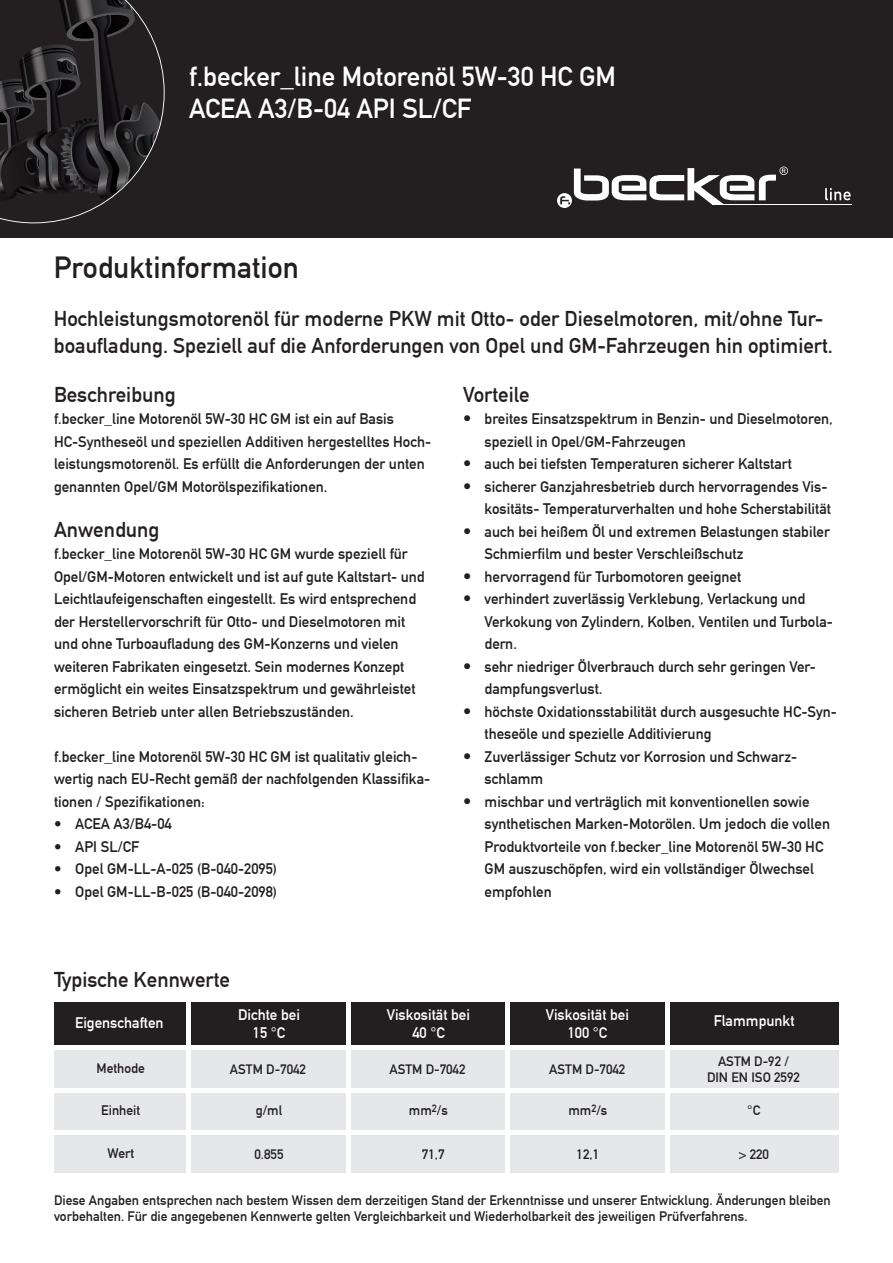
<style>
.page{position:relative;width:893px;height:1263px;background:#fff}
.page>*{position:absolute;margin:0;border:0;box-sizing:border-box;transform-origin:0 0}
.t1{font:30px "DIN1451 Com Mittelschrift";color:#231f20}
.t2{font:27px "DIN1451 Com Mittelschrift";color:#fff}
.t3{font:21px/27px "DIN1451 Com Mittelschrift";color:#231f20}
.t4{font:15px/22.5px "DIN1451 Com Mittelschrift";color:#231f20}
.t5{font:15px "DIN1451 Com Mittelschrift";color:#fff}
.t6{font:13.5px/16.5px "DIN1451 Com Mittelschrift";color:#231f20}
.t7{font:700 13.5px/16.2px "DIN Alternate";color:#231f20;text-align:center}
.s1{font-size:16.5px}
.s2{font-family:"DIN1451 Com Mittelschrift";font-weight:400}
</style>
<div class="page">
<div style="left:55px;top:1045px;width:784px;height:128px;background:#e6e7e9"></div>
<div style="left:55px;top:1002px;width:784px;height:43px;background:#231f20"></div>
<div style="left:0;top:0;width:893px;height:237px;background:#231f20"></div>
<svg style="left:825px;top:188px;width:26px;height:12px"></svg>
<svg style="left:557px;top:193px;width:15px;height:15px"></svg>
<svg style="left:560px;top:167px;width:228px;height:38px"></svg>
<hr style="left:712px;top:204px;width:139px;height:1px;background:#fff">
<hr style="left:187px;top:1001px;width:4px;height:215px;background:#fff">
<hr style="left:346px;top:1001px;width:4px;height:215px;background:#fff">
<hr style="left:506px;top:1001px;width:4px;height:219px;background:#fff">
<hr style="left:665px;top:1001px;width:4px;height:215px;background:#fff">
<div style="left:50px;top:1045px;width:795px;height:5px;background:#fff"></div>
<hr style="left:50px;top:1088px;width:795px;height:4px;background:#fff">
<div style="left:50px;top:1130px;width:795px;height:5px;background:#fff"></div>
<svg style="left:0;top:0;width:165px;height:223px"></svg>
<p class="t2" style="left:189px;top:61px;width:428px">f.becker_line Motorenöl 5W-30 HC GM</p>
<p class="t2" style="left:189px;top:93px;width:284px">ACEA A3/B-04 API SL/CF</p>
<p class="t1" style="left:54px;top:249px;width:247px">Produktinformation</p>
<p class="t3" style="left:54px;top:305px;width:781px">Hochleistungsmotorenöl für moderne PKW mit Otto- oder Dieselmotoren, mit/ohne Tur&shy;boaufladung. Speziell auf die Anforderungen von Opel und GM-Fahrzeugen hin optimiert.</p>
<p class="t3" style="left:54px;top:381px;width:123px">Beschreibung</p>
<p class="t4" style="left:54px;top:408px;width:379px">f.becker_line Motorenöl 5W-30 HC GM ist ein auf Basis HC-Syntheseöl und speziellen Additiven hergestelltes Hoch&shy;leistungsmotorenöl. Es erfüllt die Anforderungen der unten genannten Opel/GM Motorölspezifikationen.</p>
<p class="t3" style="left:54px;top:516px;width:107px">Anwendung</p>
<p class="t4" style="left:54px;top:543px;width:372px">f.becker_line Motorenöl 5W-30 HC GM wurde speziell für Opel/GM-Motoren entwickelt und ist auf gute Kaltstart- und Leichtlaufeigenschaften eingestellt. Es wird entsprechend der Herstellervorschrift für Otto- und Dieselmotoren mit und ohne Turboaufladung des GM-Konzerns und vielen weiteren Fabrikaten eingesetzt. Sein modernes Konzept ermöglicht ein weites Einsatzspektrum und gewährleistet sicheren Betrieb unter allen Betriebszuständen.</p>
<p class="t4" style="left:54px;top:745px;width:378px">f.becker_line Motorenöl 5W-30 HC GM ist qualitativ gleich&shy;wertig nach EU-Recht gemäß der nachfolgenden Klassifika&shy;tionen / Spezifikationen:</p>
<p class="t4" style="left:54px;top:813px;width:119px">• ACEA A3/B4-04</p>
<p class="t4" style="left:54px;top:835px;width:87px">• API SL/CF</p>
<p class="t4" style="left:54px;top:858px;width:225px">• Opel GM-LL-A-025 (B-040-2095)</p>
<p class="t4" style="left:54px;top:880px;width:225px">• Opel GM-LL-B-025 (B-040-2098)</p>
<p class="t3" style="left:463px;top:381px;width:68px">Vorteile</p>
<p class="t4" style="left:485px;top:408px;width:350px;text-indent:-21px"><span class="s1">•</span> breites Einsatzspektrum in Benzin- und Dieselmotoren, speziell in Opel/GM-Fahrzeugen</p>
<p class="t4" style="left:463px;top:453px;width:330px"><span class="s1">•</span> auch bei tiefsten Temperaturen sicherer Kaltstart</p>
<p class="t4" style="left:463px;top:475px;width:369px;text-align:right"><span class="s1">•</span> sicherer Ganzjahresbetrieb durch hervorragendes Vis&shy;kositäts- Temperaturverhalten und hohe Scherstabilität</p>
<p class="t4" style="left:485px;top:520px;width:347px;text-indent:-21px"><span class="s1">•</span> auch bei heißem Öl und extremen Belastungen stabiler<br>Schmierfilm und bester Verschleißschutz</p>
<p class="t4" style="left:463px;top:565px;width:279px"><span class="s1">•</span> hervorragend für Turbomotoren geeignet</p>
<p class="t4" style="left:485px;top:588px;width:350px;text-indent:-21px"><span class="s1">•</span> verhindert zuverlässig Verklebung, Verlackung und<br>Verkokung von Zylindern, Kolben, Ventilen und Turbola&shy;dern.</p>
<p class="t4" style="left:485px;top:655px;width:333px;text-indent:-21px"><span class="s1">•</span> sehr niedriger Ölverbrauch durch sehr geringen Ver&shy;dampfungsverlust.</p>
<p class="t4" style="left:485px;top:700px;width:354px;text-indent:-21px"><span class="s1">•</span> höchste Oxidationsstabilität durch ausgesuchte HC-Syn&shy;theseöle und spezielle Additivierung</p>
<p class="t4" style="left:485px;top:745px;width:314px;text-indent:-21px"><span class="s1">•</span> Zuverlässiger Schutz vor Korrosion und Schwarz&shy;schlamm</p>
<p class="t4" style="left:485px;top:790px;width:347px;text-indent:-21px"><span class="s1">•</span> mischbar und verträglich mit konventionellen sowie synthetischen Marken-Motorölen. Um jedoch die vollen Produktvorteile von f.becker_line Motorenöl 5W-30 HC GM auszuschöpfen, wird ein vollständiger Ölwechsel empfohlen</p>
<p class="t3" style="left:54px;top:966px;width:178px">Typische Kennwerte</p>
<p class="t5" style="left:75px;top:1014px;width:90px">Eigenschaften</p>
<p class="t5" style="left:238px;top:1005px;width:63px">Dichte bei</p>
<p class="t5" style="left:253px;top:1023px;width:34px">15 °C</p>
<p class="t5" style="left:387px;top:1005px;width:85px">Viskosität bei</p>
<p class="t5" style="left:412px;top:1023px;width:34px">40 °C</p>
<p class="t5" style="left:546px;top:1005px;width:85px">Viskosität bei</p>
<p class="t5" style="left:568px;top:1023px;width:41px">100 °C</p>
<p class="t5" style="left:714px;top:1012px;width:82px">Flammpunkt</p>
<p class="t6" style="left:97px;top:1060px;width:50px">Methode</p>
<p class="t7" style="left:230px;top:1060px;width:78px">ASTM D-7042</p>
<p class="t7" style="left:389px;top:1060px;width:78px">ASTM D-7042</p>
<p class="t7" style="left:549px;top:1060px;width:78px">ASTM D-7042</p>
<p class="t7" style="left:707px;top:1052px;width:95px">ASTM D-92 /<br>DIN EN ISO 2592</p>
<p class="t6" style="left:101px;top:1102px;width:40px">Einheit</p>
<p class="t6" style="left:256px;top:1102px;width:28px">g/ml</p>
<p class="t6" style="left:409px;top:1102px;width:41px">mm<sup>2</sup>/s</p>
<p class="t6" style="left:568px;top:1102px;width:41px">mm<sup>2</sup>/s</p>
<p class="t6" style="left:747px;top:1102px;width:14px">°C</p>
<p class="t6" style="left:107px;top:1145px;width:28px">Wert</p>
<p class="t7" style="left:254px;top:1145px;width:31px">0.855</p>
<p class="t7" style="left:422px;top:1145px;width:24px">71,7</p>
<p class="t7" style="left:577px;top:1145px;width:24px">12,1</p>
<p class="t7" style="left:738px;top:1145px;width:32px"><span class="s2">&gt;</span> 220</p>
<p class="t6" style="left:54px;top:1192px;width:778px">Diese Angaben entsprechen nach bestem Wissen dem derzeitigen Stand der Erkenntnisse und unserer Entwicklung. Änderungen bleiben vorbehalten. Für die angegebenen Kennwerte gelten Vergleichbarkeit und Wiederholbarkeit des jeweiligen Prüfverfahrens.</p>
</div>
